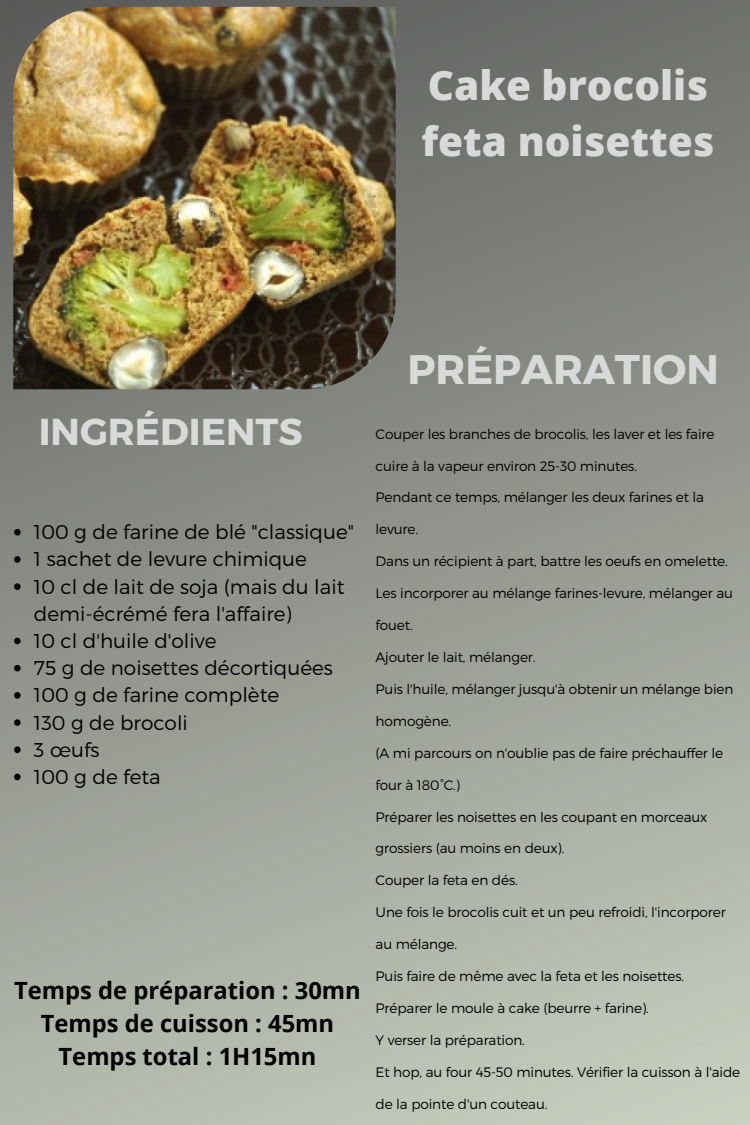
<style>
.page{position:relative;width:750px;height:1125px;background:#fff}
.page>*{position:absolute;margin:0;border:0;box-sizing:border-box;transform-origin:0 0}
.t1{font:700 41.25px "Montserrat";color:#d9d9d9}
.t2{font:800 40.5px/56.2px "Open Sans";color:#d9d9d9}
.t3{font:700 37.5px "Montserrat";color:#d9d9d9}
.t4{font:700 23.75px/32.8px "Open Sans";color:#000;text-align:center}
.t5{font:300 20px/27.2px "Montserrat";color:#000}
.t6{font:300 13.75px "Montserrat";letter-spacing:-.01em;color:#000}
</style>
<div class="page">
<img style="left:0;top:0;width:750px;height:1125px">
<img style="left:13px;top:7px;width:383px;height:382px">
<svg style="left:14px;top:529px;width:7px;height:7px"></svg>
<svg style="left:14px;top:556px;width:7px;height:7px"></svg>
<svg style="left:14px;top:583px;width:7px;height:7px"></svg>
<svg style="left:14px;top:638px;width:7px;height:6px"></svg>
<svg style="left:14px;top:665px;width:7px;height:6px"></svg>
<svg style="left:14px;top:692px;width:7px;height:7px"></svg>
<svg style="left:14px;top:719px;width:7px;height:7px"></svg>
<svg style="left:14px;top:746px;width:7px;height:7px"></svg>
<svg style="left:14px;top:774px;width:7px;height:6px"></svg>
<h2 class="t2" style="left:421px;top:56px;width:294px">Cake brocolis feta noisettes</h2>
<h3 class="t3" style="left:39px;top:407px;width:265px">INGRÉDIENTS</h3>
<h3 class="t5" style="left:34px;top:518px;width:322px">100 g de farine de blé "classique"<br>1 sachet de levure chimique<br>10 cl de lait de soja (mais du lait demi-écrémé fera l'affaire)<br>10 cl d'huile d'olive<br>75 g de noisettes décortiquées<br>100 g de farine complète<br>130 g de brocoli<br>3 œufs<br>100 g de feta</h3>
<h3 class="t4" style="left:14px;top:974px;width:348px">Temps de préparation : 30mn<br>Temps de cuisson : 45mn<br>Temps total : 1H15mn</h3>
<h1 class="t1" style="left:407px;top:342px;width:313px">PRÉPARATION</h1>
<p class="t6" style="left:376px;top:425px;width:340px">Couper les branches de brocolis, les laver et les faire</p>
<p class="t6" style="left:376px;top:457px;width:263px">cuire à la vapeur environ 25-30 minutes.</p>
<p class="t6" style="left:376px;top:489px;width:330px">Pendant ce temps, mélanger les deux farines et la</p>
<p class="t6" style="left:376px;top:521px;width:44px">levure.</p>
<p class="t6" style="left:376px;top:552px;width:354px">Dans un récipient à part, battre les oeufs en omelette.</p>
<p class="t6" style="left:376px;top:584px;width:359px">Les incorporer au mélange farines-levure, mélanger au</p>
<p class="t6" style="left:376px;top:616px;width:39px">fouet.</p>
<p class="t6" style="left:376px;top:648px;width:161px">Ajouter le lait, mélanger.</p>
<p class="t6" style="left:376px;top:680px;width:359px">Puis l'huile, mélanger jusqu'à obtenir un mélange bien</p>
<p class="t6" style="left:376px;top:712px;width:77px">homogène.</p>
<p class="t6" style="left:376px;top:744px;width:349px">(A mi parcours on n'oublie pas de faire préchauffer le</p>
<p class="t6" style="left:376px;top:776px;width:86px">four à 180°C.)</p>
<p class="t6" style="left:376px;top:808px;width:333px">Préparer les noisettes en les coupant en morceaux</p>
<p class="t6" style="left:376px;top:840px;width:190px">grossiers (au moins en deux).</p>
<p class="t6" style="left:376px;top:872px;width:144px">Couper la feta en dés.</p>
<p class="t6" style="left:376px;top:903px;width:352px">Une fois le brocolis cuit et un peu refroidi, l'incorporer</p>
<p class="t6" style="left:376px;top:935px;width:83px">au mélange.</p>
<p class="t6" style="left:376px;top:967px;width:310px">Puis faire de même avec la feta et les noisettes.</p>
<p class="t6" style="left:376px;top:999px;width:275px">Préparer le moule à cake (beurre + farine).</p>
<p class="t6" style="left:376px;top:1031px;width:151px">Y verser la préparation.</p>
<p class="t6" style="left:376px;top:1063px;width:366px">Et hop, au four 45-50 minutes. Vérifier la cuisson à l'aide</p>
<p class="t6" style="left:376px;top:1095px;width:173px">de la pointe d'un couteau.</p>
</div>
